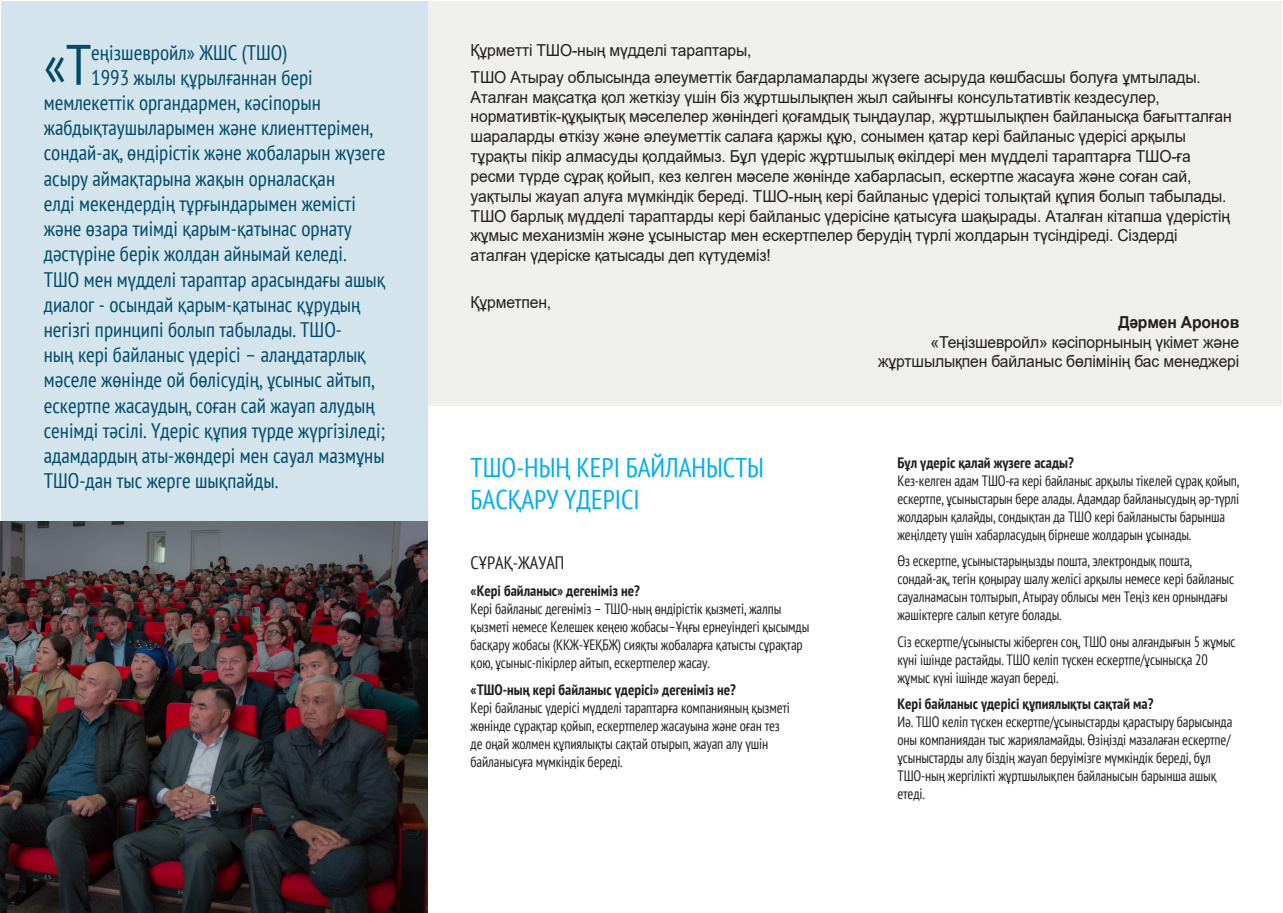
<style>
.page{position:relative;width:1283px;height:913px;background:#fff}
.page>*{position:absolute;margin:0;border:0;box-sizing:border-box;transform-origin:0 0}
.tco_heading{font:condensed 57px "PT Sans";color:#004b6c}
.Title_5{font:condensed 27px/32.4px "PT Sans";color:#00aeef}
.tco_heading-2{font:condensed 21px "PT Sans";color:#004b6c}
.Title_5-2{font:condensed 18px "PT Sans";color:#231f20}
.subtext{font:16.5px/19.8px "Arial";letter-spacing:-.01em;color:#231f20;scale:.95 1}
.Title_6{font:condensed 15px/18px "PT Sans";letter-spacing:-.01em;color:#231f20;scale:.95 1}
.Title_5-3{font:condensed 15px/18px "PT Sans";letter-spacing:-.01em;color:#231f20;scale:.95 1}
.s1{font-style:inherit}
.s2{font-weight:700}
.s3{font-family:"PT Sans Narrow";font-stretch:normal}
</style>
<div class="page">
<div style="left:1px;top:1px;width:427px;height:572px;background:#d3e4ed"></div>
<div style="left:428px;top:1px;width:853px;height:404px;background:#eff0ec"></div>
<img style="left:0;top:522px;width:427px;height:390px">
<p class="tco_heading" style="left:44px;top:28px;width:49px">«Т</p>
<p class="tco_heading-2" style="left:91px;top:39px;width:197px">еңізшевройл» ЖШС (ТШО)</p>
<p class="tco_heading-2" style="left:91px;top:64px;width:223px">1993 жылы құрылғаннан бері</p>
<p class="tco_heading-2" style="left:44px;top:89px;width:278px">мемлекеттік органдармен, кәсіпорын</p>
<p class="tco_heading-2" style="left:44px;top:114px;width:330px">жабдықтаушыларымен және клиенттерімен,</p>
<p class="tco_heading-2" style="left:44px;top:139px;width:343px">сондай-ақ, өндірістік және жобаларын жүзеге</p>
<p class="tco_heading-2" style="left:44px;top:165px;width:293px">асыру аймақтарына жақын орналасқан</p>
<p class="tco_heading-2" style="left:44px;top:190px;width:313px">елді мекендердің тұрғындарымен жемісті</p>
<p class="tco_heading-2" style="left:44px;top:215px;width:309px">және өзара тиімді қарым-қатынас орнату</p>
<p class="tco_heading-2" style="left:44px;top:240px;width:304px">дәстүріне берік жолдан айнымай келеді.</p>
<p class="tco_heading-2" style="left:44px;top:265px;width:343px">ТШО мен мүдделі тараптар арасындағы ашық</p>
<p class="tco_heading-2" style="left:44px;top:291px;width:318px">диалог - осындай қарым-қатынас құрудың</p>
<p class="tco_heading-2" style="left:44px;top:316px;width:300px">негізгі принципі болып табылады. ТШО-</p>
<p class="tco_heading-2" style="left:44px;top:341px;width:323px">ның кері байланыс үдерісі – алаңдатарлық</p>
<p class="tco_heading-2" style="left:44px;top:366px;width:332px">мәселе жөнінде ой бөлісудің, ұсыныс айтып,</p>
<p class="tco_heading-2" style="left:44px;top:391px;width:332px">ескертпе жасаудың, соған сай жауап алудың</p>
<p class="tco_heading-2" style="left:44px;top:417px;width:343px">сенімді тәсілі. Үдеріс құпия түрде жүргізіледі;</p>
<p class="tco_heading-2" style="left:44px;top:442px;width:342px">адамдардың аты-жөндері мен сауал мазмұны</p>
<p class="tco_heading-2" style="left:44px;top:467px;width:236px">ТШО-дан тыс жерге шықпайды.</p>
<p class="subtext" style="left:470px;top:36px;width:770px;line-height:27px">Құрметті ТШО-ның мүдделі тараптары,<br>ТШО Атырау облысында әлеуметтік бағдарламаларды жүзеге асыруда көшбасшы болуға ұмтылады.</p>
<p class="subtext" style="left:470px;top:87px;width:802px">Аталған мақсатқа қол жеткізу үшін біз жұртшылықпен <span class="s1">жыл сайынғы консультативтік кездесулер</span>, нормативтік-құқықтық мәселелер жөніндегі қоғамдық тыңдаулар, жұртшылықпен байланысқа бағытталған шараларды өткізу және әлеуметтік салаға қаржы құю, сонымен қатар кері байланыс үдерісі арқылы тұрақты пікір алмасуды қолдаймыз. Бұл үдеріс жұртшылық өкілдері мен мүдделі тараптарға ТШО-ға ресми түрде сұрақ қойып, кез келген мәселе жөнінде хабарласып, ескертпе жасауға және соған сай, уақтылы жауап алуға мүмкіндік береді. ТШО-ның кері байланыс үдерісі толықтай құпия болып табылады.<br>ТШО барлық мүдделі тараптарды кері байланыс үдерісіне қатысуға шақырады. Аталған кітапша үдерістің жұмыс механизмін және ұсыныстар мен ескертпелер берудің түрлі жолдарын түсіндіреді. Сіздерді аталған үдеріске қатысады деп күтудеміз!</p>
<p class="subtext" style="left:470px;top:292px;width:86px">Құрметпен,</p>
<p class="subtext" style="left:878px;top:312px;width:381px;text-align:right"><span class="s2">Дəрмен Аронов<br></span>«Теңізшевройл» кәсіпорнының үкімет және жұртшылықпен байланыс бөлімінің бас менеджері</p>
<p class="Title_5" style="left:470px;top:450px;width:295px">ТШО-НЫҢ КЕРІ БАЙЛАНЫСТЫ<br>БАСҚАРУ ҮДЕРІСІ</p>
<p class="Title_5-2" style="left:470px;top:551px;width:95px">СҰРАҚ-ЖАУАП</p>
<p class="Title_6" style="left:470px;top:581px;width:358px"><span class="s2">«Кері байланыс» дегеніміз не?<br></span>Кері байланыс дегеніміз – ТШО-ның өндірістік қызметі, жалпы қызметі немесе Келешек кеңею жобасы–Ұңғы ернеуіндегі қысымды басқару жобасы (ККЖ-ҰЕҚБЖ) сияқты жобаларға қатысты сұрақтар қою, ұсыныс-пікірлер айтып, ескертпелер жасау.</p>
<p class="Title_5-3" style="left:470px;top:679px;width:338px"><span class="s2">«ТШО-ның кері байланыс үдерісі» дегеніміз не?<br></span>Кері байланыс үдерісі мүдделі тараптарға компанияның қызметі жөнінде сұрақтар қойып, ескертпелер жасауына және оған тез де оңай жолмен құпиялықты сақтай отырып, жауап алу үшін байланысуға мүмкіндік береді.</p>
<p class="Title_6" style="left:897px;top:454px;width:361px"><span class="s2">Бұл үдеріс қалай жүзеге асады?<br></span>Кез-келген адам ТШО-ға кері байланыс арқылы тікелей сұрақ қойып, ескертпе, ұсыныстарын бере алады. Адамдар байланысудың әр-түрлі жолдарын қалайды, сондықтан да ТШО кері байланысты барынша жеңілдету үшін хабарласудың бірнеше жолдарын ұсынады.</p>
<p class="Title_6" style="left:897px;top:551px;width:356px">Өз ескертпе, ұсыныстарыңызды пошта, электрондық пошта, сондай-ақ, тегін қоңырау шалу желісі арқылы немесе кері байланыс сауалнамасын толтырып, Атырау облыс<span class="s3">ы</span> мен Теңіз кен орнындағы жәшіктерге салып кетуге болады.</p>
<p class="Title_6" style="left:897px;top:632px;width:357px">Сіз ескертпе/ұсынысты жіберген соң, ТШО оны алғандығын 5 жұмыс күні ішінде растайды. ТШО келіп түскен ескертпе/ұсынысқа 20 жұмыс күні ішінде жауап береді.</p>
<p class="Title_6" style="left:897px;top:694px;width:354px"><span class="s2">Кері байланыс үдерісі құпиялықты сақтай ма?<br></span>Иә. ТШО келіп түскен ескертпе/ұсыныстарды қарастыру барысында оны компаниядан тыс жарияламайды. Өзіңізді мазалаған ескертпе/ ұсыныстарды алу біздің жауап беруімізге мүмкіндік береді, бұл ТШО-ның жергілікті жұртшылықпен байланысын барынша ашық етеді.</p>
</div>
